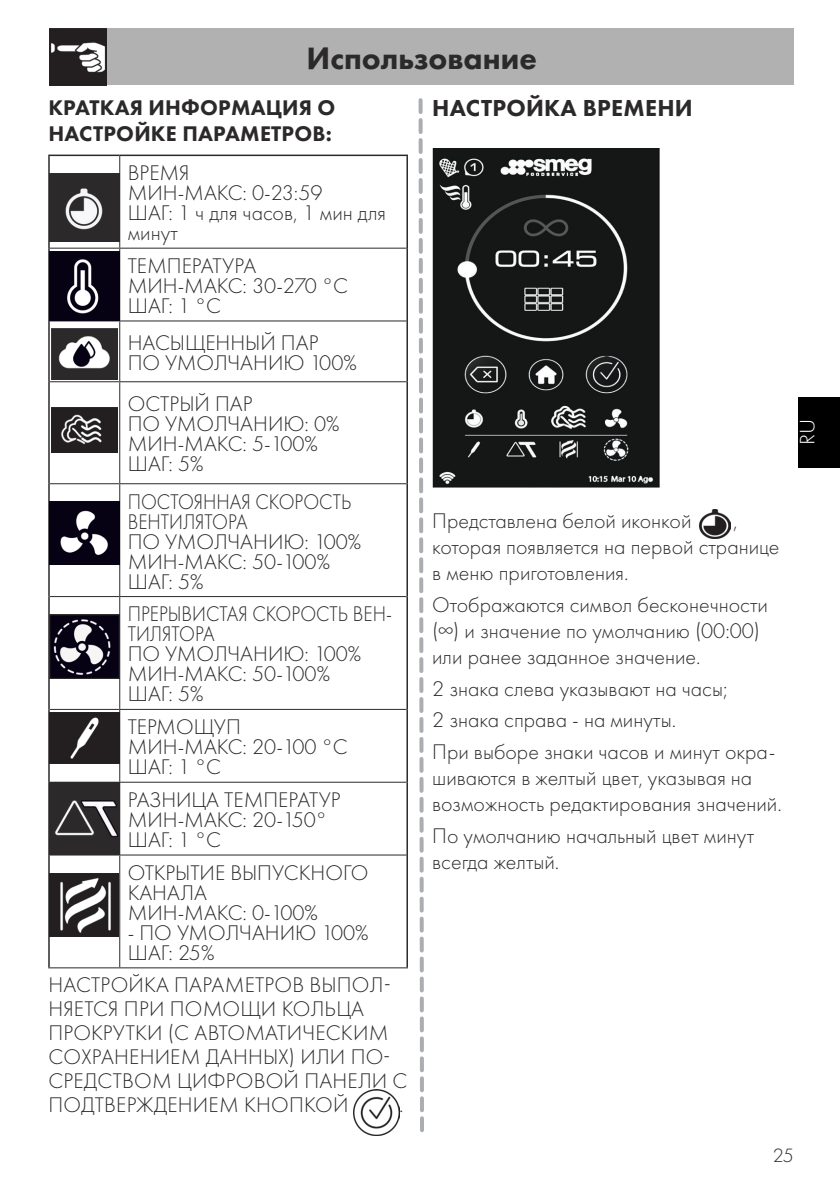
<style>
.page{position:relative;width:840px;height:1191px;background:#fff}
.page>*{position:absolute;margin:0;border:0;box-sizing:border-box;transform-origin:0 0}
.t1{font:800 32px "Futura PT";color:#2b292a}
.t2{font:800 24px "Futura PT";letter-spacing:.01em;color:#2b292a}
.t3{font:300 22px/20px "Futura PT";color:#2b292a}
.t4{font:300 22px/20px "Futura PT";color:#2b292a;scale:.9 1}
.t5{font:800 22px/26px "Futura PT";letter-spacing:.01em;color:#2b292a}
.t6{font:300 21.6px "Futura PT";color:#fff;scale:1.11 1}
.t7{font:300 20px "Futura PT";color:#2b292a}
</style>
<div class="page">
<div style="left:797px;top:397px;width:42px;height:70px;background:#000"></div>
<hr style="left:48px;top:155px;width:72px;height:1px;background:#2b292a">
<hr style="left:48px;top:156px;width:2px;height:92px;background:#2b292a">
<hr style="left:120px;top:155px;width:288px;height:1px;background:#2b292a">
<hr style="left:406px;top:156px;width:2px;height:92px;background:#2b292a">
<hr style="left:48px;top:248px;width:2px;height:73px;background:#2b292a">
<hr style="left:406px;top:248px;width:2px;height:73px;background:#2b292a">
<hr style="left:48px;top:321px;width:2px;height:61px;background:#2b292a">
<hr style="left:406px;top:321px;width:2px;height:61px;background:#2b292a">
<hr style="left:48px;top:382px;width:2px;height:102px;background:#2b292a">
<hr style="left:406px;top:382px;width:2px;height:102px;background:#2b292a">
<hr style="left:48px;top:484px;width:2px;height:112px;background:#2b292a">
<hr style="left:406px;top:484px;width:2px;height:112px;background:#2b292a">
<hr style="left:48px;top:596px;width:2px;height:113px;background:#2b292a">
<hr style="left:406px;top:596px;width:2px;height:113px;background:#2b292a">
<hr style="left:48px;top:709px;width:2px;height:73px;background:#2b292a">
<hr style="left:406px;top:709px;width:2px;height:73px;background:#2b292a">
<hr style="left:48px;top:782px;width:2px;height:73px;background:#2b292a">
<hr style="left:406px;top:782px;width:2px;height:73px;background:#2b292a">
<hr style="left:48px;top:855px;width:2px;height:112px;background:#2b292a">
<hr style="left:406px;top:855px;width:2px;height:112px;background:#2b292a">
<hr style="left:119px;top:156px;width:1px;height:92px;background:#2b292a">
<hr style="left:50px;top:248px;width:70px;height:1px;background:#2b292a">
<hr style="left:120px;top:248px;width:286px;height:1px;background:#2b292a">
<hr style="left:119px;top:249px;width:1px;height:71px;background:#2b292a">
<hr style="left:50px;top:320px;width:70px;height:1px;background:#2b292a">
<hr style="left:120px;top:320px;width:286px;height:1px;background:#2b292a">
<hr style="left:119px;top:321px;width:1px;height:60px;background:#2b292a">
<hr style="left:50px;top:381px;width:70px;height:1px;background:#2b292a">
<hr style="left:120px;top:381px;width:286px;height:1px;background:#2b292a">
<hr style="left:119px;top:382px;width:1px;height:101px;background:#2b292a">
<hr style="left:50px;top:483px;width:70px;height:1px;background:#2b292a">
<hr style="left:120px;top:483px;width:286px;height:1px;background:#2b292a">
<hr style="left:119px;top:484px;width:1px;height:112px;background:#2b292a">
<hr style="left:50px;top:596px;width:70px;height:1px;background:#2b292a">
<hr style="left:120px;top:596px;width:286px;height:1px;background:#2b292a">
<hr style="left:119px;top:597px;width:1px;height:112px;background:#2b292a">
<hr style="left:50px;top:709px;width:70px;height:1px;background:#2b292a">
<hr style="left:120px;top:709px;width:286px;height:1px;background:#2b292a">
<hr style="left:119px;top:710px;width:1px;height:71px;background:#2b292a">
<hr style="left:50px;top:781px;width:70px;height:1px;background:#2b292a">
<hr style="left:120px;top:781px;width:286px;height:1px;background:#2b292a">
<hr style="left:119px;top:782px;width:1px;height:72px;background:#2b292a">
<hr style="left:50px;top:854px;width:70px;height:1px;background:#2b292a">
<hr style="left:120px;top:854px;width:286px;height:1px;background:#2b292a">
<hr style="left:119px;top:855px;width:1px;height:112px;background:#2b292a">
<hr style="left:48px;top:967px;width:72px;height:1px;background:#2b292a">
<hr style="left:120px;top:967px;width:288px;height:1px;background:#2b292a">
<img style="left:50px;top:174px;width:69px;height:68px">
<img style="left:50px;top:252px;width:69px;height:68px">
<img style="left:52px;top:329px;width:65px;height:51px">
<img style="left:52px;top:408px;width:65px;height:45px">
<img style="left:50px;top:501px;width:69px;height:64px">
<img style="left:50px;top:614px;width:69px;height:65px">
<img style="left:50px;top:712px;width:69px;height:51px">
<img style="left:50px;top:782px;width:69px;height:72px">
<img style="left:50px;top:874px;width:68px;height:62px">
<img style="left:353px;top:1089px;width:46px;height:46px">
<img style="left:432px;top:148px;width:226px;height:339px">
<img style="left:699px;top:509px;width:31px;height:30px">
<div style="left:50px;top:28px;width:743px;height:57px;background:#b1b1b1"></div>
<svg style="left:418px;top:98px;width:6px;height:1034px"></svg>
<img style="left:50px;top:28px;width:57px;height:57px">
<h1 class="t1" style="left:306px;top:41px;width:232px">Использование</h1>
<p class="t5" style="left:48px;top:95px;width:288px">КРАТКАЯ ИНФОРМАЦИЯ О<br>НАСТРОЙКЕ ПАРАМЕТРОВ:</p>
<p class="t3" style="left:128px;top:164px;width:260px">ВРЕМЯ<br>МИН-МАКС: 0-23:59<br>ШАГ: 1 ч для часов, 1 мин для минут</p>
<p class="t3" style="left:128px;top:256px;width:222px">ТЕМПЕРАТУРА<br>МИН-МАКС: 30-270 °C<br>ШАГ: 1 °C</p>
<p class="t3" style="left:128px;top:333px;width:230px">НАСЫЩЕННЫЙ ПАР<br>ПО УМОЛЧАНИЮ 100%</p>
<p class="t3" style="left:128px;top:394px;width:213px">ОСТРЫЙ ПАР<br>ПО УМОЛЧАНИЮ: 0%<br>МИН-МАКС: 5-100%<br>ШАГ: 5%</p>
<p class="t4" style="left:128px;top:492px;width:261px">ПОСТОЯННАЯ СКОРОСТЬ<br>ВЕНТИЛЯТОРА<br>ПО УМОЛЧАНИЮ: 100%<br>МИН-МАКС: 50-100%<br>ШАГ: 5%</p>
<p class="t4" style="left:128px;top:605px;width:295px">ПРЕРЫВИСТАЯ СКОРОСТЬ ВЕН-<br>ТИЛЯТОРА<br>ПО УМОЛЧАНИЮ: 100%<br>МИН-МАКС: 50-100%<br>ШАГ: 5%</p>
<p class="t3" style="left:128px;top:717px;width:221px">ТЕРМОЩУП<br>МИН-МАКС: 20-100 °C<br>ШАГ: 1 °C</p>
<p class="t3" style="left:128px;top:790px;width:214px">РАЗНИЦА ТЕМПЕРАТУР<br>МИН-МАКС: 20-150°<br>ШАГ: 1 °C</p>
<p class="t3" style="left:128px;top:863px;width:242px">ОТКРЫТИЕ ВЫПУСКНОГО<br>КАНАЛА<br>МИН-МАКС: 0-100%</p>
<p class="t3" style="left:128px;top:923px;width:242px">- ПО УМОЛЧАНИЮ 100%<br>ШАГ: 25%</p>
<p class="t3" style="left:48px;top:973px;width:360px;line-height:24px">НАСТРОЙКА ПАРАМЕТРОВ ВЫПОЛ-<br>НЯЕТСЯ ПРИ ПОМОЩИ КОЛЬЦА<br>ПРОКРУТКИ (С АВТОМАТИЧЕСКИМ<br>СОХРАНЕНИЕМ ДАННЫХ) ИЛИ ПО-<br>СРЕДСТВОМ ЦИФРОВОЙ ПАНЕЛИ С<br>ПОДТВЕРЖДЕНИЕМ КНОПКОЙ</p>
<p class="t3" style="left:399px;top:1095px;width:6px">.</p>
<p class="t2" style="left:432px;top:95px;width:262px">НАСТРОЙКА ВРЕМЕНИ</p>
<p class="t3" style="left:432px;top:512px;width:260px">Представлена белой иконкой</p>
<p class="t3" style="left:432px;top:509px;width:348px;line-height:26px;text-indent:301px">, которая появляется на первой странице в меню приготовления.</p>
<p class="t3" style="left:432px;top:592px;width:337px;line-height:26px">Отображаются символ бесконечности (∞) и значение по умолчанию (00:00) или ранее заданное значение.</p>
<p class="t3" style="left:432px;top:673px;width:344px;line-height:31.6px">2 знака слева указывают на часы;<br>2 знака справа - на минуты.<br>При выборе знаки часов и минут окра-</p>
<p class="t3" style="left:432px;top:765px;width:351px;line-height:26px">шиваются в желтый цвет, указывая на возможность редактирования значений.</p>
<p class="t3" style="left:432px;top:823px;width:323px;line-height:26px">По умолчанию начальный цвет минут всегда желтый.</p>
<p class="t6" style="left:796px;top:445px;width:25px;rotate:-90deg">RU</p>
<p class="t7" style="left:772px;top:1145px;width:22px">25</p>
</div>
